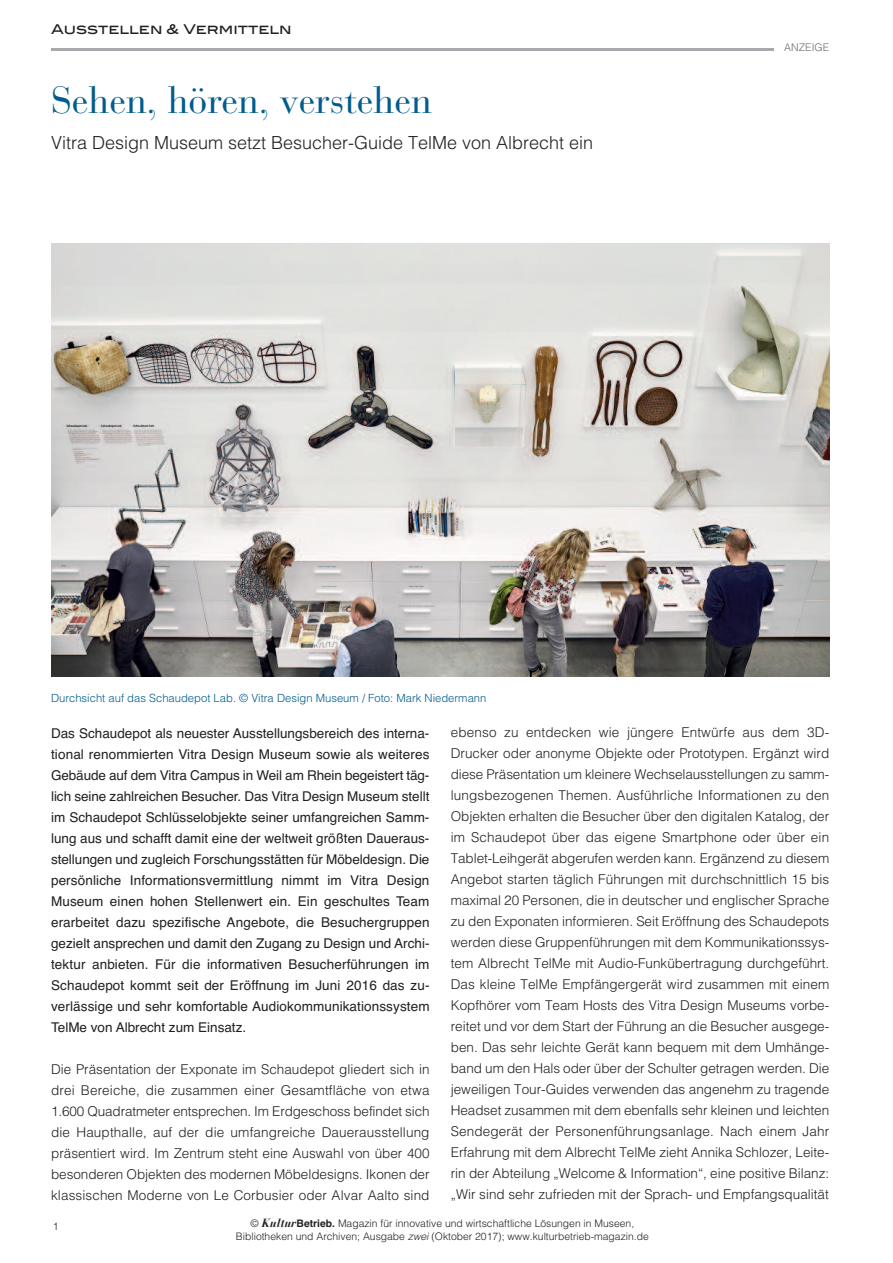
<style>
.page{position:relative;width:893px;height:1263px;background:#fff}
.page>*{position:absolute;margin:0;border:0;box-sizing:border-box;transform-origin:0 0}
.t1{font:37.5px "Bauer Bodoni";color:#015c8d}
.t2{font:300 18px "Helvetica";color:#231f20}
.t3{font:300 13.5px/21px "Helvetica";letter-spacing:.005em;color:#231f20;text-align:justify}
.t4{font:13.5px/21px "Helvetica";color:#231f20;text-align:justify}
.t5{font:13.5px "Blair Md ITCTT Medium";color:#231f20}
.t6{font:300 11.25px "Helvetica";color:#015c8d}
.t7{font:300 10.5px "Helvetica";color:#6c6d70}
.t8{font:300 10.5px "Helvetica";color:#231f20}
.t9{font:300 10.35px/12.9px "Helvetica";color:#231f20;text-align:center}
.s1{font-family:"Bauer Bodoni";font-weight:700;font-style:italic;font-size:11.85px}
.s2{font-weight:700}
.s3{font-style:italic}
</style>
<div class="page">
<hr style="left:51px;top:49px;width:723px;height:2px;background:#a8a9ad">
<img style="left:51px;top:243px;width:779px;height:434px">
<p class="t5" style="left:51px;top:18px;width:242px">Ausstellen &amp; Vermitteln</p>
<h1 class="t1" style="left:51px;top:86px;width:382px">Sehen, hören, verstehen</h1>
<h2 class="t2" style="left:51px;top:127px;width:544px">Vitra Design Museum setzt Besucher-Guide TelMe von Albrecht ein</h2>
<p class="t7" style="left:784px;top:38px;width:46px">ANZEIGE</p>
<p class="t6" style="left:51px;top:689px;width:437px">Durchsicht auf das Schaudepot Lab. © Vitra Design Museum / Foto: Mark Niedermann</p>
<p class="t4" style="left:51px;top:722px;width:380px">Das Schaudepot als neuester Ausstellungsbereich des interna&shy;tional renommierten Vitra Design Museum sowie als weiteres Gebäude auf dem Vitra Campus in Weil am Rhein begeistert täg&shy;lich seine zahlreichen Besucher. Das Vitra Design Museum stellt im Schaudepot Schlüsselobjekte seiner umfangreichen Samm&shy;lung aus und schafft damit eine der weltweit größten Daueraus&shy;stellungen und zugleich Forschungsstätten für Möbeldesign. Die persönliche Informationsvermittlung nimmt im Vitra Design Museum einen hohen Stellenwert ein. Ein geschultes Team erarbeitet dazu spezifische Angebote, die Besuchergruppen gezielt ansprechen und damit den Zugang zu Design und Archi&shy;tektur anbieten. Für die informativen Besucherführungen im Schaudepot kommt seit der Eröffnung im Juni 2016 das zu&shy;verlässige und sehr komfortable Audiokommunikationssystem TelMe von Albrecht zum Einsatz.</p>
<p class="t3" style="left:51px;top:1057px;width:380px">Die Präsentation der Exponate im Schaudepot gliedert sich in drei Bereiche, die zusammen einer Gesamtfläche von etwa 1.600 Quadratmeter entsprechen. Im Erdgeschoss befindet sich die Haupthalle, auf der die umfangreiche Dauerausstellung präsentiert wird. Im Zentrum steht eine Auswahl von über 400 besonderen Objekten des modernen Möbeldesigns. Ikonen der klassischen Moderne von Le Corbusier oder Alvar Aalto sind</p>
<p class="t3" style="left:451px;top:721px;width:380px">ebenso zu entdecken wie jüngere Entwürfe aus dem 3D-Drucker oder anonyme Objekte oder Prototypen. Ergänzt wird diese Präsentation um kleinere Wechselausstellungen zu samm&shy;lungsbezogenen Themen. Ausführliche Informationen zu den Objekten erhalten die Besucher über den digitalen Katalog, der im Schaudepot über das eigene Smartphone oder über ein Tablet-Leihgerät abgerufen werden kann. Ergänzend zu diesem Angebot starten täglich Führungen mit durchschnittlich 15 bis maximal 20 Personen, die in deutscher und englischer Sprache zu den Exponaten informieren. Seit Eröffnung des Schaudepots werden diese Gruppenführungen mit dem Kommunikationssys&shy;tem Albrecht TelMe mit Audio-Funkübertragung durchgeführt.<br>Das kleine TelMe Empfängergerät wird zusammen mit einem Kopfhörer vom Team Hosts des Vitra Design Museums vorbe&shy;reitet und vor dem Start der Führung an die Besucher ausgege&shy;ben. Das sehr leichte Gerät kann bequem mit dem Umhänge&shy;band um den Hals oder über der Schulter getragen werden. Die jeweiligen Tour-Guides verwenden das angenehm zu tragende Headset zusammen mit dem ebenfalls sehr kleinen und leichten Sendegerät der Personenführungsanlage. Nach einem Jahr Erfahrung mit dem Albrecht TelMe zieht Annika Schlozer, Leite&shy;rin der Abteilung „Welcome &amp; Information“, eine positive Bilanz: „Wir sind sehr zufrieden mit der Sprach- und Empfangsqualität</p>
<p class="t8" style="left:53px;top:1217px;width:7px">1</p>
<p class="t9" style="left:236px;top:1216px;width:414px">© <span class="s1">Kultur</span><span class="s2">Betrieb.</span> Magazin für innovative und wirtschaftliche Lösungen in Museen,<br>Bibliotheken und Archiven; Ausgabe <span class="s3">zwei</span> (Oktober 2017); www.kulturbetrieb-magazin.de</p>
</div>
